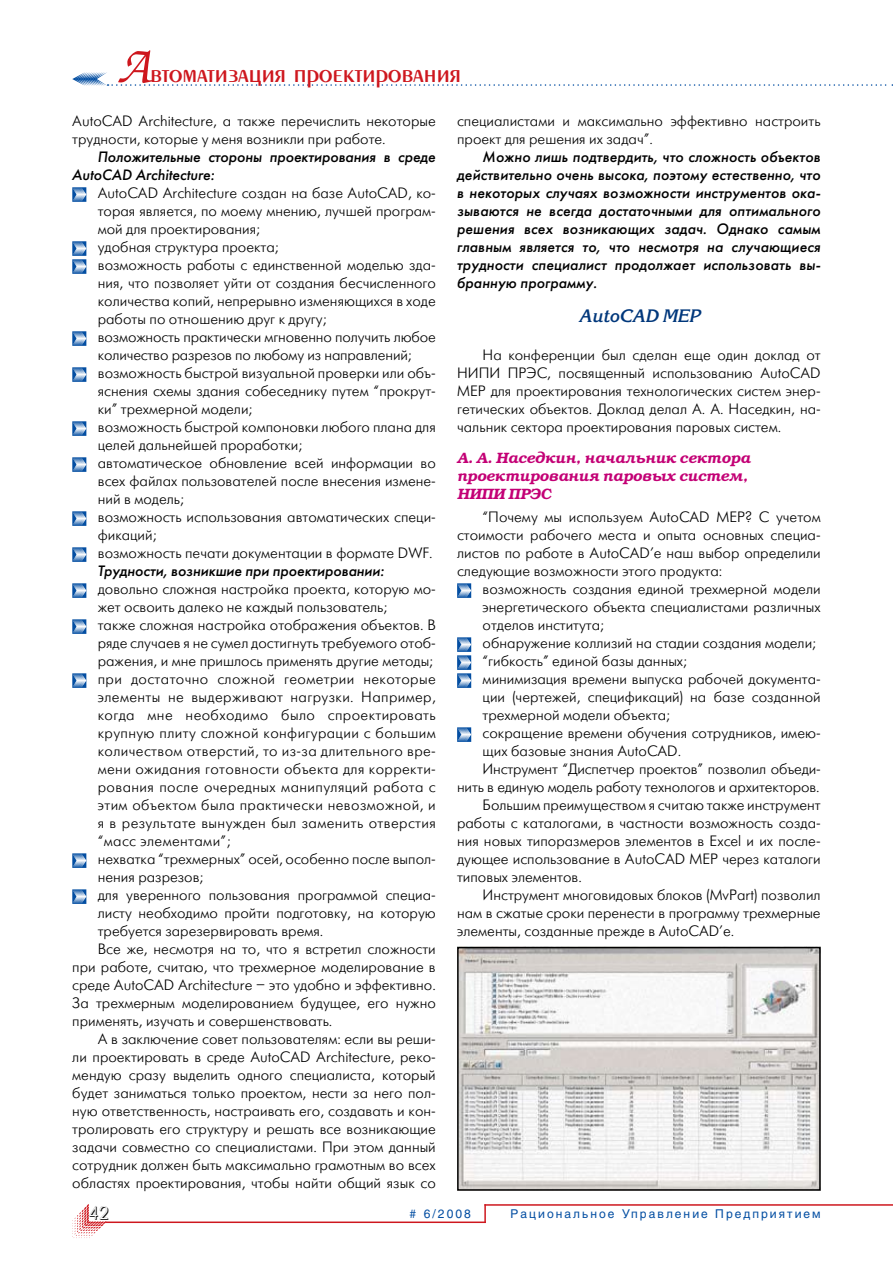
<style>
.page{position:relative;width:893px;height:1263px;background:#fff}
.page>*{position:absolute;margin:0;border:0;box-sizing:border-box;transform-origin:0 0}
.t1{font:27px "Penta Demi";color:#ce171e}
.t2{font:italic 700 18px "Korinna C";color:#00377b}
.t3{font:18px "Futuris Shadow C";color:#000}
.t4{font:15px/18px "Futuris Light C";color:#000}
.t5{font:italic 15px/18px "Futuris C";color:#000}
.t6{font:15px "Futuris Light C";letter-spacing:.025em;color:#000}
.t7{font:italic 600 15px/18px "Bookman C";color:#c30075}
.t8{font:12px "Helios";letter-spacing:.17em;color:#034ea2}
.s1{font-family:"Zapf Chancery C";font-weight:500;font-style:italic;font-size:54px}
</style>
<div class="page">
<svg style="left:72px;top:1204px;width:34px;height:34px"></svg>
<svg style="left:484px;top:1206px;width:2px;height:15px"></svg>
<hr style="left:105px;top:1221px;width:381px;height:2px;background:#ce171e">
<hr style="left:484px;top:1204px;width:409px;height:2px;background:#ce171e">
<svg style="left:72px;top:72px;width:821px;height:14px"></svg>
<svg style="left:72px;top:187px;width:14px;height:15px"></svg>
<svg style="left:72px;top:241px;width:14px;height:33px"></svg>
<svg style="left:72px;top:331px;width:14px;height:15px"></svg>
<svg style="left:72px;top:367px;width:14px;height:15px"></svg>
<svg style="left:72px;top:421px;width:14px;height:15px"></svg>
<svg style="left:72px;top:457px;width:14px;height:15px"></svg>
<svg style="left:72px;top:511px;width:14px;height:15px"></svg>
<svg style="left:72px;top:547px;width:14px;height:15px"></svg>
<svg style="left:72px;top:583px;width:14px;height:15px"></svg>
<svg style="left:72px;top:619px;width:14px;height:15px"></svg>
<svg style="left:72px;top:673px;width:14px;height:15px"></svg>
<svg style="left:72px;top:853px;width:14px;height:15px"></svg>
<svg style="left:72px;top:889px;width:14px;height:15px"></svg>
<svg style="left:457px;top:583px;width:14px;height:15px"></svg>
<svg style="left:457px;top:637px;width:14px;height:51px"></svg>
<svg style="left:457px;top:727px;width:14px;height:15px"></svg>
<img style="left:460px;top:950px;width:358px;height:238px">
<div style="left:457px;top:947px;width:364px;height:244px;border:2px solid #000"></div>
<h1 class="t1" style="left:117px;top:60px;width:346px"><span class="s1">А</span>втоматизация проектирования</h1>
<p class="t4" style="left:72px;top:112px;width:365px">AutoCAD Architecture, а также перечислить некоторые трудности, которые у меня возникли при работе.</p>
<p class="t5" style="left:72px;top:148px;width:365px;text-indent:26px">Положительные стороны проектирования в среде<br>AutoCAD Architecture:</p>
<p class="t4" style="left:98px;top:184px;width:340px">AutoCAD Architecture создан на базе AutoCAD, ко&shy;торая является, по моему мнению, лучшей програм&shy;мой для проектирования;<br>удобная структура проекта;<br>возможность работы с единственной моделью зда&shy;ния, что позволяет уйти от создания бесчисленного количества копий, непрерывно изменяющихся в ходе работы по отношению друг к другу;<br>возможность практически мгновенно получить любое количество разрезов по любому из направлений; возможность быстрой визуальной проверки или объ&shy;яснения схемы здания собеседнику путем “прокрут&shy;ки” трехмерной модели;<br>возможность быстрой компоновки любого плана для целей дальнейшей проработки;<br>автоматическое обновление всей информации во всех файлах пользователей после внесения измене&shy;ний в модель;<br>возможность использования автоматических специ&shy;фикаций;<br>возможность печати документации в формате DWF.</p>
<p class="t5" style="left:98px;top:562px;width:288px">Трудности, возникшие при проектировании:</p>
<p class="t4" style="left:98px;top:580px;width:340px">довольно сложная настройка проекта, которую мо-</p>
<p class="t4" style="left:98px;top:598px;width:291px">жет освоить далеко не каждый пользователь;</p>
<p class="t4" style="left:98px;top:616px;width:340px">также сложная настройка отображения объектов. В</p>
<p class="t4" style="left:98px;top:634px;width:340px">ряде случаев я не сумел достигнуть требуемого отоб-</p>
<p class="t4" style="left:98px;top:652px;width:337px">ражения, и мне пришлось применять другие методы;</p>
<p class="t6" style="left:98px;top:671px;width:340px">при достаточно сложной геометрии некоторые</p>
<p class="t6" style="left:98px;top:689px;width:340px">элементы не выдерживают нагрузки. Например,</p>
<p class="t6" style="left:98px;top:707px;width:340px">когда мне необходимо было спроектировать</p>
<p class="t6" style="left:98px;top:725px;width:340px">крупную плиту сложной конфигурации с большим</p>
<p class="t6" style="left:98px;top:743px;width:340px">количеством отверстий, то из-за длительного вре-</p>
<p class="t6" style="left:98px;top:761px;width:340px">мени ожидания готовности объекта для корректи-</p>
<p class="t6" style="left:98px;top:779px;width:340px">рования после очередных манипуляций работа с</p>
<p class="t6" style="left:98px;top:797px;width:340px">этим объектом была практически невозможной, и</p>
<p class="t6" style="left:98px;top:815px;width:340px">я в результате вынужден был заменить отверстия</p>
<p class="t6" style="left:98px;top:833px;width:134px">“масс элементами”;</p>
<p class="t4" style="left:98px;top:850px;width:340px">нехватка “трехмерных” осей, особенно после выпол-</p>
<p class="t4" style="left:98px;top:868px;width:107px">нения разрезов;</p>
<p class="t4" style="left:98px;top:886px;width:340px">для уверенного пользования программой специа-</p>
<p class="t4" style="left:98px;top:904px;width:340px">листу необходимо пройти подготовку, на которую</p>
<p class="t4" style="left:98px;top:922px;width:227px">требуется зарезервировать время.</p>
<p class="t4" style="left:98px;top:940px;width:340px">Все же, несмотря на то, что я встретил сложности</p>
<p class="t4" style="left:72px;top:958px;width:365px">при работе, считаю, что трехмерное моделирование в</p>
<p class="t4" style="left:72px;top:976px;width:365px">среде AutoCAD Architecture – это удобно и эффективно.</p>
<p class="t4" style="left:72px;top:994px;width:365px">За трехмерным моделированием будущее, его нужно</p>
<p class="t4" style="left:72px;top:1012px;width:262px">применять, изучать и совершенствовать.</p>
<p class="t4" style="left:98px;top:1030px;width:340px">А в заключение совет пользователям: если вы реши-</p>
<p class="t4" style="left:72px;top:1048px;width:365px">ли проектировать в среде AutoCAD Architecture, реко-</p>
<p class="t4" style="left:72px;top:1066px;width:365px">мендую сразу выделить одного специалиста, который</p>
<p class="t4" style="left:72px;top:1084px;width:365px">будет заниматься только проектом, нести за него пол-</p>
<p class="t4" style="left:72px;top:1102px;width:365px">ную ответственность, настраивать его, создавать и кон-</p>
<p class="t4" style="left:72px;top:1120px;width:365px">тролировать его структуру и решать все возникающие</p>
<p class="t4" style="left:72px;top:1138px;width:365px">задачи совместно со специалистами. При этом данный</p>
<p class="t4" style="left:72px;top:1156px;width:365px">сотрудник должен быть максимально грамотным во всех</p>
<p class="t4" style="left:72px;top:1174px;width:365px">областях проектирования, чтобы найти общий язык со</p>
<p class="t4" style="left:457px;top:112px;width:365px">специалистами и максимально эффективно настроить проект для решения их задач”.</p>
<p class="t5" style="left:457px;top:148px;width:365px;text-align:justify;text-indent:26px">Можно лишь подтвердить, что сложность объектов действительно очень высока, поэтому естественно, что в некоторых случаях возможности инструментов ока&shy;зываются не всегда достаточными для оптимального решения всех возникающих задач. Однако самым главным является то, что несмотря на случающиеся трудности специалист продолжает использовать вы&shy;бранную программу.</p>
<p class="t2" style="left:578px;top:306px;width:122px">AutoCAD MEP</p>
<p class="t4" style="left:457px;top:346px;width:365px;text-align:justify;text-indent:26px">На конференции был сделан еще один доклад от НИПИ ПРЭС, посвященный использованию AutoCAD MEP для проектирования технологических систем энер&shy;гетических объектов. Доклад делал А. А. Наседкин, на&shy;чальник сектора проектирования паровых систем.</p>
<p class="t7" style="left:457px;top:449px;width:295px">А. А. Наседкин, начальник сектора проектирования паровых систем,<br>НИПИ ПРЭС</p>
<p class="t4" style="left:457px;top:508px;width:365px;text-align:justify;text-indent:26px">“Почему мы используем AutoCAD MEP? С учетом стоимости рабочего места и опыта основных специа&shy;листов по работе в AutoCAD’е наш выбор определили следующие возможности этого продукта:</p>
<p class="t4" style="left:483px;top:580px;width:340px">возможность создания единой трехмерной модели</p>
<p class="t4" style="left:483px;top:598px;width:340px">энергетического объекта специалистами различных</p>
<p class="t4" style="left:483px;top:616px;width:123px">отделов института;</p>
<p class="t4" style="left:483px;top:634px;width:335px">обнаружение коллизий на стадии создания модели;</p>
<p class="t4" style="left:483px;top:652px;width:206px">“гибкость” единой базы данных;</p>
<p class="t4" style="left:483px;top:670px;width:340px">минимизация времени выпуска рабочей документа-</p>
<p class="t4" style="left:483px;top:688px;width:340px">ции (чертежей, спецификаций) на базе созданной</p>
<p class="t4" style="left:483px;top:706px;width:189px">трехмерной модели объекта;</p>
<p class="t4" style="left:483px;top:724px;width:340px">сокращение времени обучения сотрудников, имею-</p>
<p class="t4" style="left:483px;top:742px;width:200px">щих базовые знания AutoCAD.</p>
<p class="t4" style="left:483px;top:760px;width:340px">Инструмент “Диспетчер проектов” позволил объеди-</p>
<p class="t4" style="left:457px;top:778px;width:364px">нить в единую модель работу технологов и архитекторов.</p>
<p class="t4" style="left:483px;top:796px;width:340px">Большим преимуществом я считаю также инструмент</p>
<p class="t4" style="left:457px;top:814px;width:365px">работы с каталогами, в частности возможность созда-</p>
<p class="t4" style="left:457px;top:832px;width:365px">ния новых типоразмеров элементов в Excel и их после-</p>
<p class="t4" style="left:457px;top:850px;width:365px">дующее использование в AutoCAD MEP через каталоги</p>
<p class="t4" style="left:457px;top:868px;width:126px">типовых элементов.</p>
<p class="t4" style="left:483px;top:886px;width:340px">Инструмент многовидовых блоков (MvPart) позволил</p>
<p class="t4" style="left:457px;top:904px;width:365px">нам в сжатые сроки перенести в программу трехмерные</p>
<p class="t4" style="left:457px;top:922px;width:279px">элементы, созданные прежде в AutoCAD’e.</p>
<p class="t3" style="left:89px;top:1204px;width:21px">42</p>
<p class="t8" style="left:510px;top:1207px;width:312px">Рациональное Управление Предприятием</p>
<p class="t8" style="left:410px;top:1207px;width:63px"># 6/2008</p>
</div>
